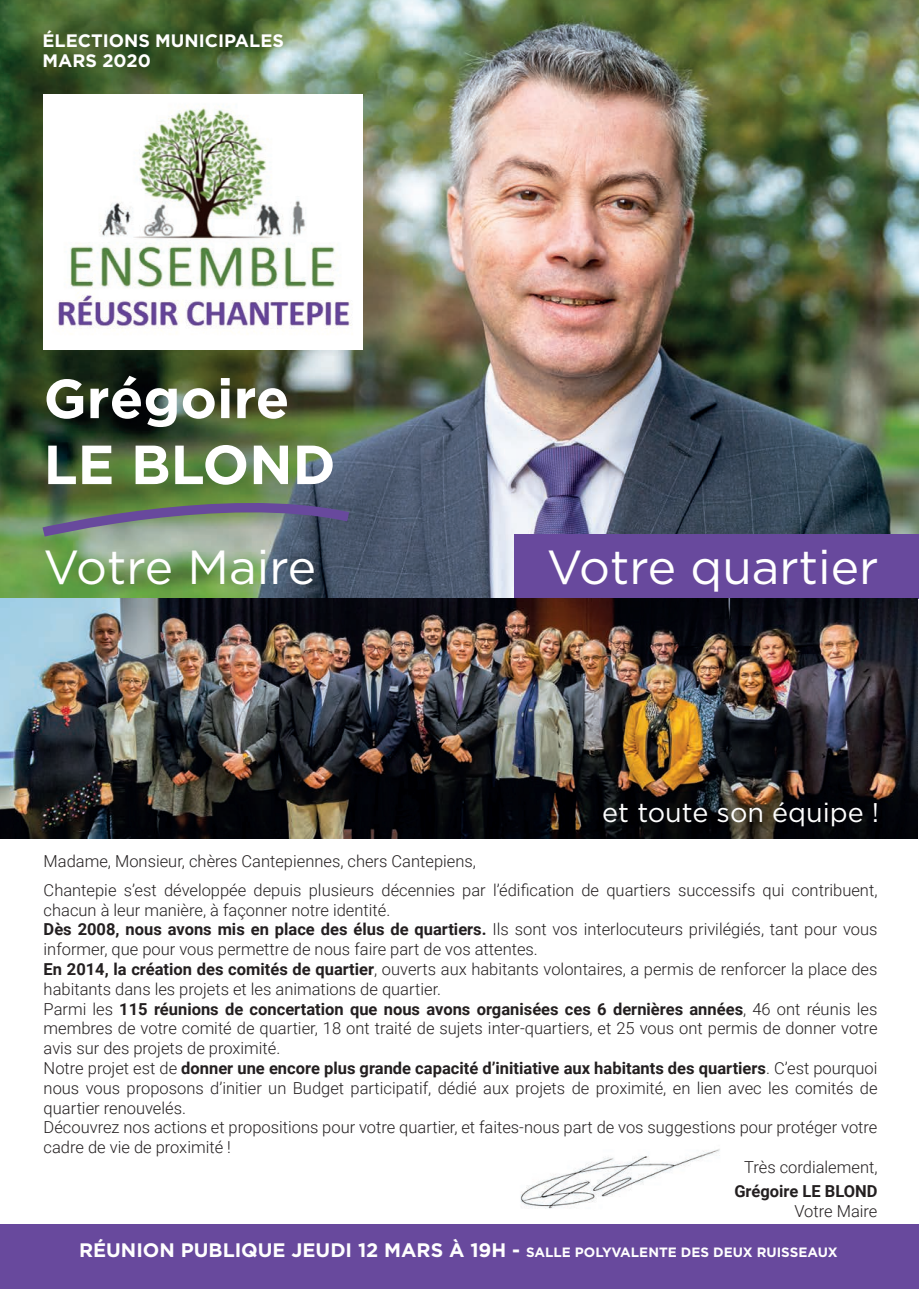
<style>
.page{position:relative;width:919px;height:1289px;background:#fff}
.page>*{position:absolute;margin:0;border:0;box-sizing:border-box;transform-origin:0 0}
.t1{font:700 54.9px/65.8px "Gotham";color:#fff}
.t2{font:47.85px "Gotham";color:#fff}
.t3{font:27px "Gotham";color:#fff}
.t4{font:700 18px/19.5px "Gotham";color:#fff}
.t5{font:300 16.5px/28.3px "Roboto";color:#231f20}
.t6{font:700 16.5px "Roboto";color:#231f20}
.t7{font:700 13.5px "Gotham";color:#fff}
.s1{font-weight:700}
.s2{font-weight:300}
.s3{font-size:19.5px}
</style>
<div class="page">
<img style="left:0;top:0;width:918px;height:838px">
<img style="left:44px;top:95px;width:318px;height:255px">
<svg style="left:34px;top:489px;width:325px;height:52px;background:#6c7b71"></svg>
<div style="left:0;top:1224px;width:918px;height:64px;background:#68499d"></div>
<div style="left:514px;top:534px;width:404px;height:64px;background:#68499d"></div>
<img style="left:520px;top:1149px;width:200px;height:60px">
<p class="t4" style="left:43px;top:31px;width:243px">ÉLECTIONS MUNICIPALES<br>MARS 2020</p>
<h1 class="t1" style="left:44px;top:364px;width:293px">Grégoire<br>LE BLOND</h1>
<h2 class="t2" style="left:44px;top:536px;width:274px">Votre Maire</h2>
<h2 class="t2" style="left:546px;top:536px;width:333px">Votre quartier</h2>
<h3 class="t3" style="left:602px;top:795px;width:278px">et toute son équipe !</h3>
<p class="t5" style="left:44px;top:846px;width:835px">Madame, Monsieur, chères Cantepiennes, chers Cantepiens,<br>Chantepie s’est développée depuis plusieurs décennies par l’édification de quartiers successifs qui contribuent,</p>
<p class="t5" style="left:44px;top:894px;width:348px">chacun à leur manière, à façonner notre identité.</p>
<p class="t5" style="left:44px;top:914px;width:835px"><span class="s1">Dès 2008, nous avons mis en place des élus de quartiers.</span> Ils sont vos interlocuteurs privilégiés, tant pour vous</p>
<p class="t5" style="left:44px;top:934px;width:495px">informer, que pour vous permettre de nous faire part de vos attentes.</p>
<p class="t5" style="left:44px;top:954px;width:835px"><span class="s1">En 2014, la création des comités de quartier</span>, ouverts aux habitants volontaires, a permis de renforcer la place des</p>
<p class="t5" style="left:44px;top:974px;width:399px">habitants dans les projets et les animations de quartier.</p>
<p class="t6" style="left:44px;top:997px;width:835px"><span class="s2">Parmi les</span> 115 réunions de concertation que nous avons organisées ces 6 dernières années<span class="s2">, 46 ont réunis les</span></p>
<p class="t5" style="left:44px;top:1013px;width:835px">membres de votre comité de quartier, 18 ont traité de sujets inter-quartiers, et 25 vous ont permis de donner votre</p>
<p class="t5" style="left:44px;top:1033px;width:238px">avis sur des projets de proximité.</p>
<p class="t6" style="left:44px;top:1056px;width:835px"><span class="s2">Notre projet est de</span> donner une encore plus grande capacité d’initiative aux habitants des quartiers<span class="s2">. C’est pourquoi</span></p>
<p class="t5" style="left:44px;top:1073px;width:835px">nous vous proposons d’initier un Budget participatif, dédié aux projets de proximité, en lien avec les comités de</p>
<p class="t5" style="left:44px;top:1092px;width:144px">quartier renouvelés.</p>
<p class="t5" style="left:44px;top:1112px;width:835px">Découvrez nos actions et propositions pour votre quartier, et faites-nous part de vos suggestions pour protéger votre</p>
<p class="t5" style="left:44px;top:1132px;width:189px">cadre de vie de proximité !</p>
<p class="t5" style="left:744px;top:1152px;width:135px">Très cordialement,</p>
<p class="t6" style="left:734px;top:1179px;width:145px">Grégoire LE BLOND</p>
<p class="t5" style="left:794px;top:1196px;width:85px">Votre Maire</p>
<p class="t7" style="left:79px;top:1244px;width:760px"><span class="s3">RÉUNION PUBLIQUE JEUDI 12 MARS À 19H -</span> SALLE POLYVALENTE DES DEUX RUISSEAUX</p>
</div>
